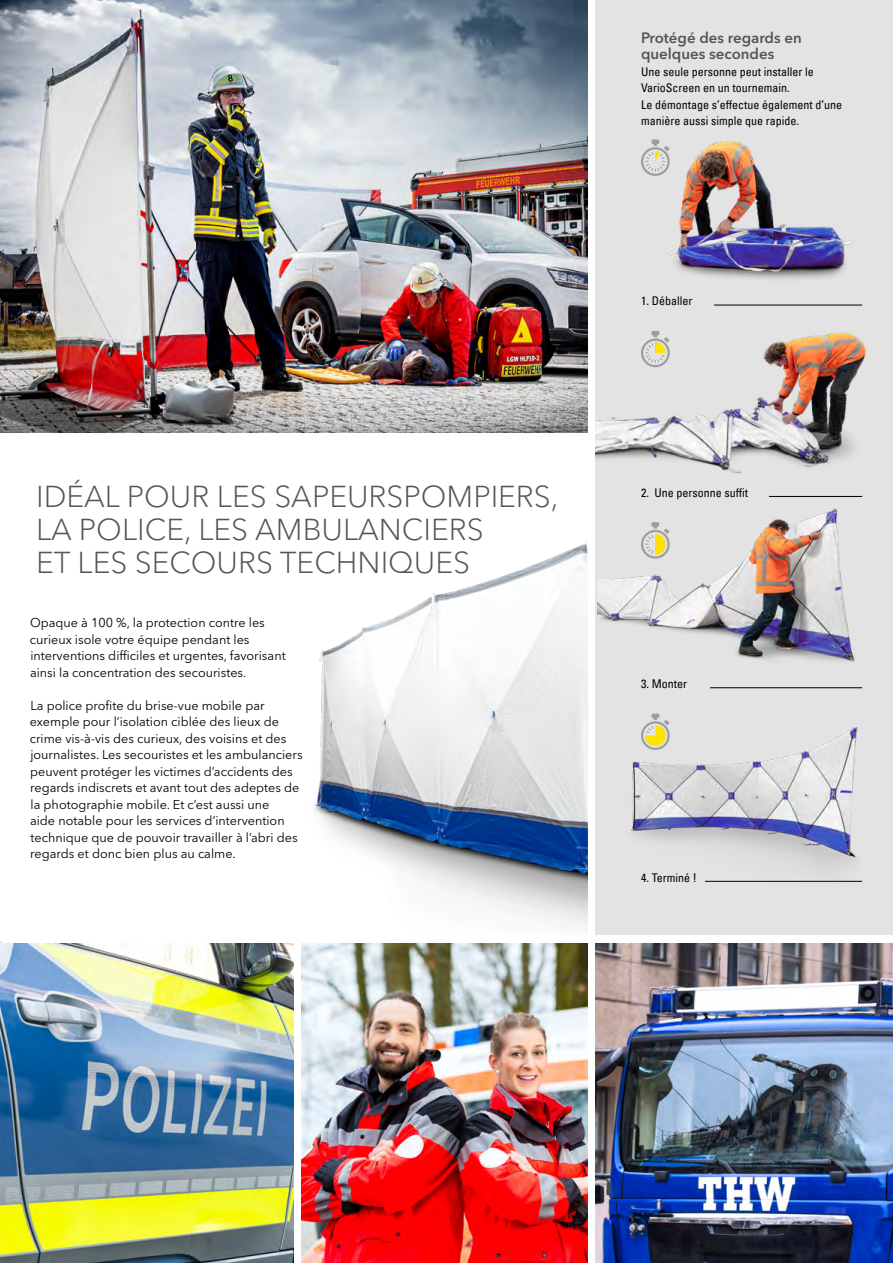
<style>
.page{position:relative;width:893px;height:1263px;background:#fff}
.page>*{position:absolute;margin:0;border:0;box-sizing:border-box;transform-origin:0 0}
.t1{font:300 30px/33px "Avenir Next W1 G";color:#565656}
.t2{font:600 15px/16.5px "Avenir Next W1 G";color:#565656}
.t3{font:12.75px/16.5px "Avenir Next W1 G";color:#000}
.t4{font:condensed 12px/16.5px "Univers Com 57";color:#000}
</style>
<div class="page">
<hr style="left:0;top:942px;width:1px;height:321px;background:#e3e3e3">
<div style="left:595px;top:0;width:298px;height:935px;background:#e3e3e3"></div>
<img style="left:302px;top:943px;width:285px;height:320px">
<img style="left:595px;top:943px;width:298px;height:320px">
<img style="left:0;top:943px;width:293px;height:320px">
<img style="left:595px;top:332px;width:272px;height:165px">
<svg style="left:641px;top:331px;width:29px;height:36px"></svg>
<img style="left:597px;top:508px;width:266px;height:181px">
<svg style="left:641px;top:522px;width:29px;height:37px"></svg>
<img style="left:630px;top:713px;width:233px;height:169px">
<svg style="left:641px;top:714px;width:29px;height:36px"></svg>
<img style="left:669px;top:141px;width:183px;height:138px">
<svg style="left:641px;top:140px;width:29px;height:36px"></svg>
<hr style="left:641px;top:305px;width:221px;height:1px;background:#000">
<hr style="left:641px;top:496px;width:221px;height:1px;background:#000">
<hr style="left:641px;top:687px;width:221px;height:1px;background:#000">
<hr style="left:641px;top:881px;width:221px;height:1px;background:#000">
<div style="left:641px;top:293px;width:72px;height:21px;background:#e3e3e3"></div>
<div style="left:641px;top:484px;width:128px;height:21px;background:#e3e3e3"></div>
<div style="left:641px;top:675px;width:68px;height:22px;background:#e3e3e3"></div>
<div style="left:641px;top:861px;width:64px;height:29px;background:#e3e3e3"></div>
<img style="left:314px;top:540px;width:273px;height:388px">
<img style="left:0;top:0;width:587px;height:433px">
<h1 class="t1" style="left:36px;top:480px;width:524px">IDÉAL POUR LES SAPEURSPOMPIERS,<br>LA POLICE, LES AMBULANCIERS<br>ET LES SECOURS TECHNIQUES</h1>
<p class="t3" style="left:30px;top:614px;width:257px">Opaque à 100 %, la protection contre les curieux isole votre équipe pendant les interventions difficiles et urgentes, favorisant ainsi la concentration des secouristes.</p>
<p class="t3" style="left:30px;top:697px;width:274px">La police profite du brise-vue mobile par exemple pour l’isolation ciblée des lieux de crime vis-à-vis des curieux, des voisins et des journalistes. Les secouristes et les ambulanciers peuvent protéger les victimes d’accidents des regards indiscrets et avant tout des adeptes de la photographie mobile. Et c’est aussi une<br>aide notable pour les services d’intervention technique que de pouvoir travailler à l’abri des regards et donc bien plus au calme.</p>
<p class="t2" style="left:641px;top:29px;width:162px">Protégé des regards en quelques secondes</p>
<p class="t4" style="left:641px;top:63px;width:203px">Une seule personne peut installer le VarioScreen en un tournemain.<br>Le démontage s’effectue également d’une manière aussi simple que rapide.</p>
<p class="t4" style="left:641px;top:293px;width:53px">1. Déballer</p>
<p class="t4" style="left:641px;top:484px;width:109px">2. Une personne suffit</p>
<p class="t4" style="left:641px;top:675px;width:47px">3. Monter</p>
<p class="t4" style="left:641px;top:869px;width:57px">4. Terminé !</p>
</div>
